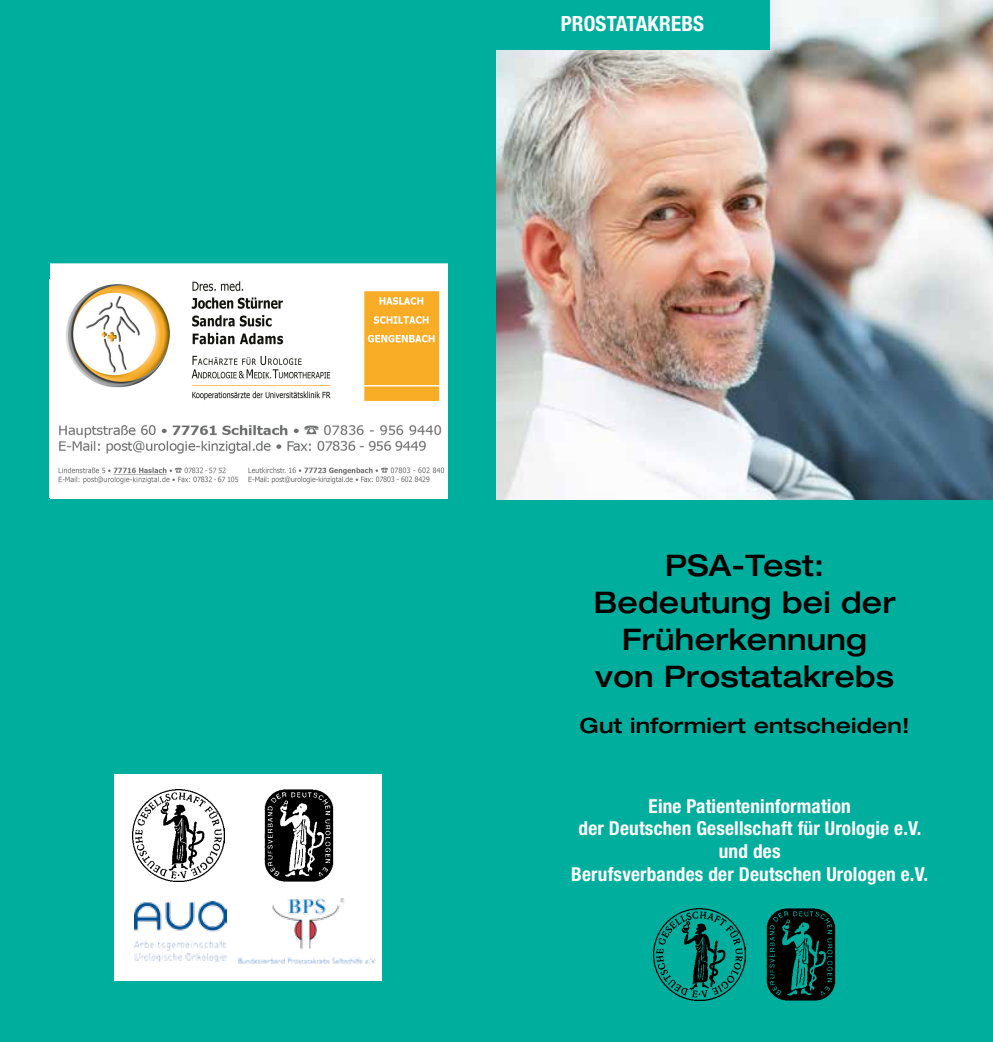
<style>
.page{position:relative;width:993px;height:1042px;background:#fff}
.page>*{position:absolute;margin:0;border:0;box-sizing:border-box;transform-origin:0 0}
.t1{font:500 expanded 29.75px/36.8px "Helvetica Neue";letter-spacing:.01em;color:#000;text-align:center;scale:.95 1}
.t2{font:500 expanded 21px "Helvetica Neue";letter-spacing:.01em;color:#000}
.t3{font:700 condensed 21px "Helvetica Neue";letter-spacing:.01em;color:#fff}
.t4{font:700 condensed 19.25px/22.8px "Helvetica Neue";letter-spacing:.01em;color:#fff;text-align:center}
</style>
<div class="page">
<div style="left:0;top:0;width:992px;height:1042px;background:#00ae9d"></div>
<div style="left:114px;top:774px;width:267px;height:207px;background:#fff"></div>
<img style="left:496px;top:0;width:496px;height:499px">
<img style="left:653px;top:908px;width:92px;height:92px">
<img style="left:766px;top:908px;width:69px;height:93px">
<div style="left:496px;top:0;width:273px;height:50px;background:#00ae9d"></div>
<img style="left:133px;top:789px;width:92px;height:92px">
<img style="left:265px;top:789px;width:68px;height:93px">
<img style="left:134px;top:901px;width:93px;height:60px">
<img style="left:238px;top:898px;width:137px;height:66px">
<img style="left:50px;top:263px;width:397px;height:236px">
<p class="t3" style="left:560px;top:11px;width:145px">PROSTATAKREBS</p>
<h1 class="t1" style="left:593px;top:547px;width:319px">PSA-Test:<br>Bedeutung bei der<br>Früherkennung von Prostatakrebs</h1>
<p class="t2" style="left:579px;top:712px;width:331px">Gut informiert entscheiden!</p>
<p class="t4" style="left:571px;top:794px;width:358px">Eine Patienteninformation<br>der Deutschen Gesellschaft für Urologie e.V. und des<br>Berufsverbandes der Deutschen Urologen e.V.</p>
</div>
